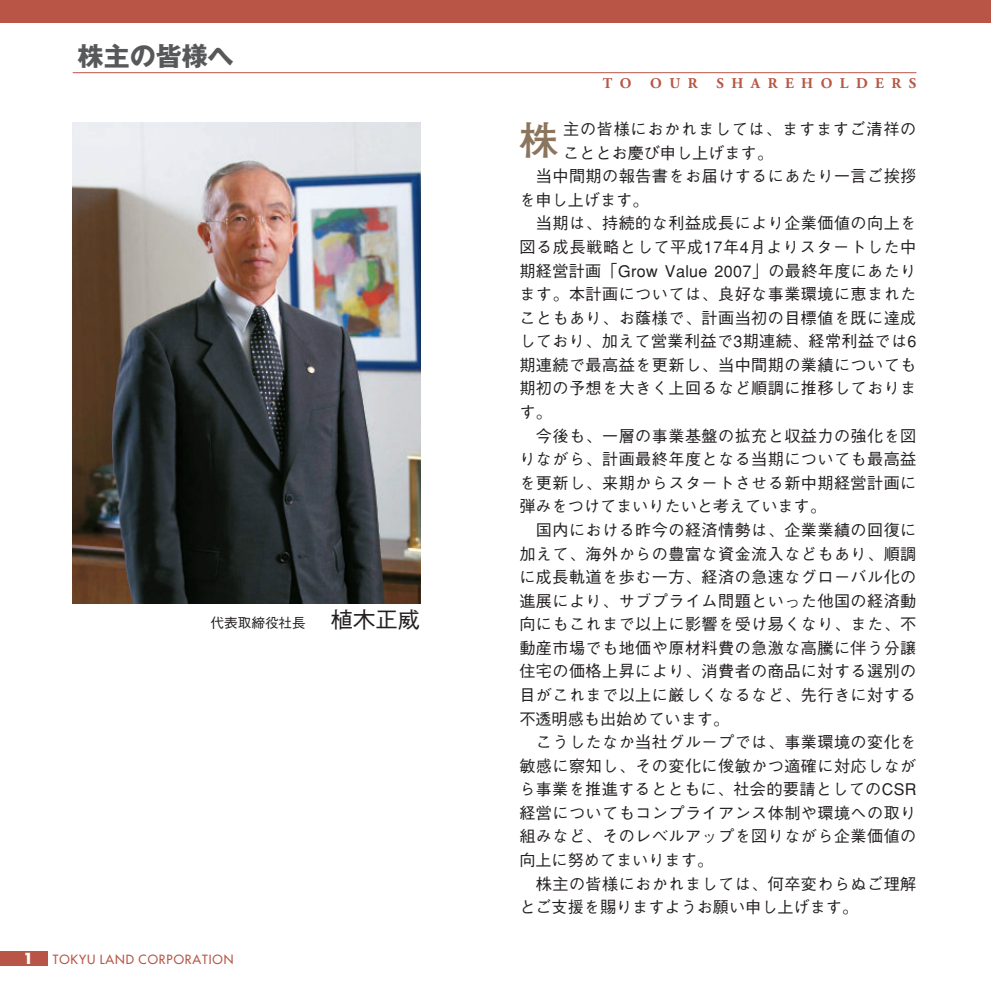
<style>
.page{position:relative;width:991px;height:991px;background:#fff}
.page>*{position:absolute;margin:0;border:0;box-sizing:border-box;transform-origin:0 0}
.t1{font:700 39.2px "Futo Go B101";color:#8b765d}
.t2{font:700 26.07px "Gothic MB101";color:#57585a}
.t3{font:500 16.1px "Gothic BBB";letter-spacing:.025em;color:#231f20}
.t4{font:500 16.1px "Gothic BBB";color:#231f20}
.t5{font:500 16.1px "Gothic BBB";letter-spacing:.045em;color:#231f20}
.t6{font:700 14.88px "Adobe Garamond";letter-spacing:.5em;color:#b85546}
.t7{font:700 14.88px "Futura";color:#fff}
.t8{font:500 13.65px "Gothic BBB";color:#231f20}
.t9{font:12.42px "Futura";letter-spacing:.075em;color:#b85546}
.s1{font-size:22.4px}
</style>
<div class="page">
<img style="left:73px;top:122px;width:347px;height:481px">
<hr style="left:73px;top:72px;width:843px;height:1px;background:#b85546">
<div style="left:0;top:0;width:990px;height:23px;background:#b85546"></div>
<div style="left:0;top:951px;width:48px;height:15px;background:#b85546"></div>
<h2 class="t2" style="left:78px;top:46px;width:158px">株主の皆様へ</h2>
<p class="t8" style="left:210px;top:618px;width:211px">代表取締役社長 <span class="s1">植木正威</span></p>
<p class="t7" style="left:23px;top:951px;width:12px">1</p>
<p class="t9" style="left:53px;top:952px;width:182px">TOKYU LAND CORPORATION</p>
<p class="t6" style="left:602px;top:78px;width:30px">T O</p>
<p class="t6" style="left:650px;top:78px;width:49px">OUR</p>
<p class="t6" style="left:716px;top:78px;width:201px">SHAREHOLDERS</p>
<h1 class="t1" style="left:519px;top:125px;width:41px">株</h1>
<p class="t5" style="left:563px;top:123px;width:355px">主の皆様におかれましては、ますますご清祥の</p>
<p class="t4" style="left:563px;top:147px;width:211px">こととお慶び申し上げます。</p>
<p class="t3" style="left:536px;top:170px;width:382px">当中間期の報告書をお届けするにあたり一言ご挨拶</p>
<p class="t4" style="left:519px;top:194px;width:130px">を申し上げます。</p>
<p class="t3" style="left:536px;top:217px;width:382px">当期は、持続的な利益成長により企業価値の向上を</p>
<p class="t3" style="left:519px;top:241px;width:398px">図る成長戦略として平成17年4月よりスタートした中</p>
<p class="t3" style="left:519px;top:264px;width:398px">期経営計画「Grow Value 2007」の最終年度にあたり</p>
<p class="t3" style="left:519px;top:288px;width:398px">ます。本計画については、良好な事業環境に恵まれた</p>
<p class="t3" style="left:519px;top:311px;width:398px">こともあり、お蔭様で、計画当初の目標値を既に達成</p>
<p class="t3" style="left:519px;top:335px;width:398px">しており、加えて営業利益で3期連続、経常利益では6</p>
<p class="t3" style="left:519px;top:359px;width:398px">期連続で最高益を更新し、当中間期の業績についても</p>
<p class="t3" style="left:519px;top:382px;width:398px">期初の予想を大きく上回るなど順調に推移しておりま</p>
<p class="t3" style="left:519px;top:406px;width:34px">す。</p>
<p class="t3" style="left:536px;top:429px;width:382px">今後も、一層の事業基盤の拡充と収益力の強化を図</p>
<p class="t3" style="left:519px;top:453px;width:398px">りながら、計画最終年度となる当期についても最高益</p>
<p class="t3" style="left:519px;top:476px;width:398px">を更新し、来期からスタートさせる新中期経営計画に</p>
<p class="t4" style="left:519px;top:500px;width:308px">弾みをつけてまいりたいと考えています。</p>
<p class="t3" style="left:536px;top:524px;width:382px">国内における昨今の経済情勢は、企業業績の回復に</p>
<p class="t3" style="left:519px;top:547px;width:398px">加えて、海外からの豊富な資金流入などもあり、順調</p>
<p class="t3" style="left:519px;top:571px;width:398px">に成長軌道を歩む一方、経済の急速なグローバル化の</p>
<p class="t3" style="left:519px;top:594px;width:398px">進展により、サブプライム問題といった他国の経済動</p>
<p class="t3" style="left:519px;top:618px;width:398px">向にもこれまで以上に影響を受け易くなり、また、不</p>
<p class="t3" style="left:519px;top:641px;width:398px">動産市場でも地価や原材料費の急激な高騰に伴う分譲</p>
<p class="t3" style="left:519px;top:665px;width:398px">住宅の価格上昇により、消費者の商品に対する選別の</p>
<p class="t3" style="left:519px;top:689px;width:398px">目がこれまで以上に厳しくなるなど、先行きに対する</p>
<p class="t4" style="left:519px;top:712px;width:211px">不透明感も出始めています。</p>
<p class="t3" style="left:536px;top:736px;width:382px">こうしたなか当社グループでは、事業環境の変化を</p>
<p class="t3" style="left:519px;top:759px;width:398px">敏感に察知し、その変化に俊敏かつ適確に対応しなが</p>
<p class="t3" style="left:519px;top:783px;width:398px">ら事業を推進するとともに、社会的要請としてのCSR</p>
<p class="t3" style="left:519px;top:806px;width:398px">経営についてもコンプライアンス体制や環境への取り</p>
<p class="t3" style="left:519px;top:830px;width:398px">組みなど、そのレベルアップを図りながら企業価値の</p>
<p class="t4" style="left:519px;top:853px;width:195px">向上に努めてまいります。</p>
<p class="t3" style="left:536px;top:877px;width:382px">株主の皆様におかれましては、何卒変わらぬご理解</p>
<p class="t4" style="left:519px;top:901px;width:340px">とご支援を賜りますようお願い申し上げます。</p>
</div>
